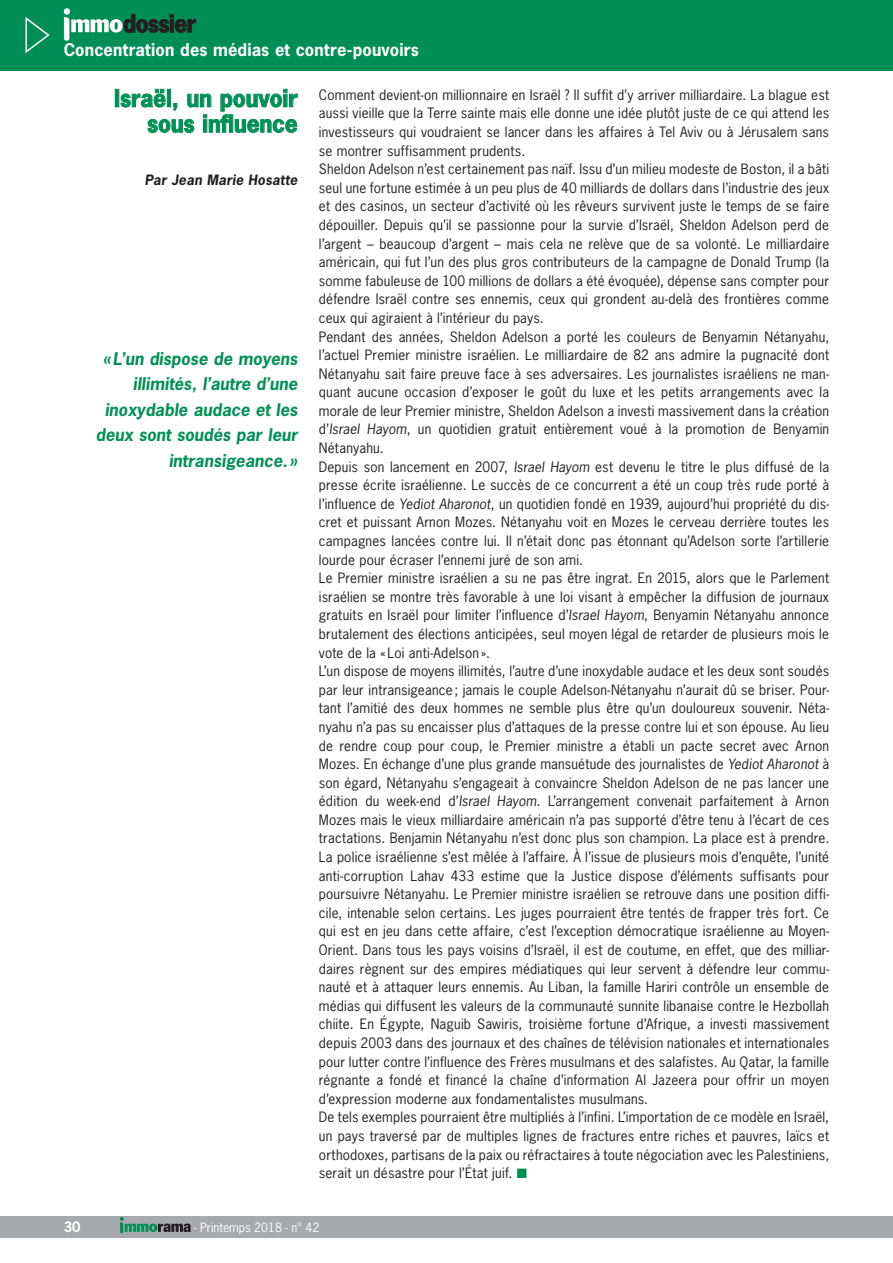
<style>
.page{position:relative;width:893px;height:1263px;background:#fff}
.page>*{position:absolute;margin:0;border:0;box-sizing:border-box;transform-origin:0 0}
.t1{font:700 22.5px/25.5px "News Gothic Std";color:#009057;text-align:right}
.t2{font:700 22.5px "News Gothic Std";letter-spacing:-.02em;color:#231f20}
.t3{font:italic 700 16.5px/25.5px "News Gothic Std";color:#009057;text-align:right}
.t4{font:700 16.5px "News Gothic Std";letter-spacing:.01em;color:#fff}
.t5{font:13.5px/18.6px "News Gothic Std";letter-spacing:.015em;color:#231f20}
.t6{font:italic 700 13.5px "News Gothic Std";letter-spacing:.02em;color:#231f20}
.t7{font:700 13.5px "News Gothic Std";color:#fff}
.t8{font:12px "News Gothic Std";color:#fff}
.s1{font-style:italic}
.s2{color:#009057}
</style>
<div class="page">
<div style="left:0;top:1216px;width:893px;height:21px;background:#a8a9ad"></div>
<svg style="left:120px;top:1217px;width:71px;height:16px"></svg>
<div style="left:0;top:0;width:892px;height:70px;background:#008e56"></div>
<div style="left:64px;top:8px;width:6px;height:7px;background:#fff;border-radius:50%"></div>
<svg style="left:64px;top:14px;width:132px;height:27px"></svg>
<hr style="left:892px;top:0;width:1px;height:70px;background:#008e56">
<svg style="left:25px;top:17px;width:25px;height:36px"></svg>
<div style="left:115px;top:89px;width:4px;height:18px;border:1px solid #009057"></div>
<svg style="left:120px;top:89px;width:178px;height:44px"></svg>
<h1 class="t2" style="left:123px;top:9px;width:74px">dossier</h1>
<p class="t4" style="left:64px;top:38px;width:357px">Concentration des médias et contre-pouvoirs</p>
<p class="t5" style="left:319px;top:85px;width:512px">Comment devient-on millionnaire en Israël ? Il suffit d’y arriver milliardaire. La blague est aussi vieille que la Terre sainte mais elle donne une idée plutôt juste de ce qui attend les investisseurs qui voudraient se lancer dans les affaires à Tel Aviv ou à Jérusalem sans se montrer suffisamment prudents.<br>Sheldon Adelson n’est certainement pas naïf. Issu d’un milieu modeste de Boston, il a bâti seul une fortune estimée à un peu plus de 40 milliards de dollars dans l’industrie des jeux et des casinos, un secteur d’activité où les rêveurs survivent juste le temps de se faire dépouiller. Depuis qu’il se passionne pour la survie d’Israël, Sheldon Adelson perd de l’argent – beaucoup d’argent – mais cela ne relève que de sa volonté. Le milliardaire américain, qui fut l’un des plus gros contributeurs de la campagne de Donald Trump (la somme fabuleuse de 100 millions de dollars a été évoquée), dépense sans compter pour défendre Israël contre ses ennemis, ceux qui grondent au-delà des frontières comme ceux qui agiraient à l’intérieur du pays.<br>Pendant des années, Sheldon Adelson a porté les couleurs de Benyamin Nétanyahu, l’actuel Premier ministre israélien. Le milliardaire de 82 ans admire la pugnacité dont Nétanyahu sait faire preuve face à ses adversaires. Les journalistes israéliens ne man&shy;quant aucune occasion d’exposer le goût du luxe et les petits arrangements avec la morale de leur Premier ministre, Sheldon Adelson a investi massivement dans la création d’<span class="s1">Israel Hayom</span>, un quotidien gratuit entièrement voué à la promotion de Benyamin Nétanyahu.<br>Depuis son lancement en 2007, <span class="s1">Israel Hayom</span> est devenu le titre le plus diffusé de la presse écrite israélienne. Le succès de ce concurrent a été un coup très rude porté à l’influence de <span class="s1">Yediot Aharonot</span>, un quotidien fondé en 1939, aujourd’hui propriété du dis&shy;cret et puissant Arnon Mozes. Nétanyahu voit en Mozes le cerveau derrière toutes les campagnes lancées contre lui. Il n’était donc pas étonnant qu’Adelson sorte l’artillerie lourde pour écraser l’ennemi juré de son ami.<br>Le Premier ministre israélien a su ne pas être ingrat. En 2015, alors que le Parlement israélien se montre très favorable à une loi visant à empêcher la diffusion de journaux gratuits en Israël pour limiter l’influence d’<span class="s1">Israel Hayom</span>, Benyamin Nétanyahu annonce brutalement des élections anticipées, seul moyen légal de retarder de plusieurs mois le vote de la «Loi anti-Adelson».<br>L’un dispose de moyens illimités, l’autre d’une inoxydable audace et les deux sont soudés par leur intransigeance; jamais le couple Adelson-Nétanyahu n’aurait dû se briser. Pour&shy;tant l’amitié des deux hommes ne semble plus être qu’un douloureux souvenir. Néta&shy;nyahu n’a pas su encaisser plus d’attaques de la presse contre lui et son épouse. Au lieu de rendre coup pour coup, le Premier ministre a établi un pacte secret avec Arnon Mozes. En échange d’une plus grande mansuétude des journalistes de <span class="s1">Yediot Aharonot</span> à son égard, Nétanyahu s’engageait à convaincre Sheldon Adelson de ne pas lancer une édition du week-end d’<span class="s1">Israel Hayom.</span> L’arrangement convenait parfaitement à Arnon Mozes mais le vieux milliardaire américain n’a pas supporté d’être tenu à l’écart de ces tractations. Benjamin Nétanyahu n’est donc plus son champion. La place est à prendre.<br>La police israélienne s’est mêlée à l’affaire. À l’issue de plusieurs mois d’enquête, l’unité anti-corruption Lahav 433 estime que la Justice dispose d’éléments suffisants pour poursuivre Nétanyahu. Le Premier ministre israélien se retrouve dans une position diffi&shy;cile, intenable selon certains. Les juges pourraient être tentés de frapper très fort. Ce qui est en jeu dans cette affaire, c’est l’exception démocratique israélienne au Moyen-Orient. Dans tous les pays voisins d’Israël, il est de coutume, en effet, que des milliar&shy;daires règnent sur des empires médiatiques qui leur servent à défendre leur commu&shy;nauté et à attaquer leurs ennemis. Au Liban, la famille Hariri contrôle un ensemble de médias qui diffusent les valeurs de la communauté sunnite libanaise contre le Hezbollah chiite. En Égypte, Naguib Sawiris, troisième fortune d’Afrique, a investi massivement depuis 2003 dans des journaux et des chaînes de télévision nationales et internationales pour lutter contre l’influence des Frères musulmans et des salafistes. Au Qatar, la famille régnante a fondé et financé la chaîne d’information Al Jazeera pour offrir un moyen d’expression moderne aux fondamentalistes musulmans.<br>De tels exemples pourraient être multipliés à l’infini. L’importation de ce modèle en Israël, un pays traversé par de multiples lignes de fractures entre riches et pauvres, laïcs et orthodoxes, partisans de la paix ou réfractaires à toute négociation avec les Palestiniens, serait un désastre pour l’État juif. <span class="s2">■</span></p>
<h1 class="t1" style="left:114px;top:85px;width:185px">Israël, un pouvoir sous influence</h1>
<p class="t6" style="left:145px;top:171px;width:154px">Par Jean Marie Hosatte</p>
<p class="t3" style="left:96px;top:346px;width:203px">«L’un dispose de moyens illimités, l’autre d’une inoxydable audace et les deux sont soudés par leur intransigeance. »</p>
<p class="t7" style="left:64px;top:1218px;width:18px">30</p>
<p class="t8" style="left:194px;top:1219px;width:127px">- Printemps 2018 - n° 42</p>
</div>
